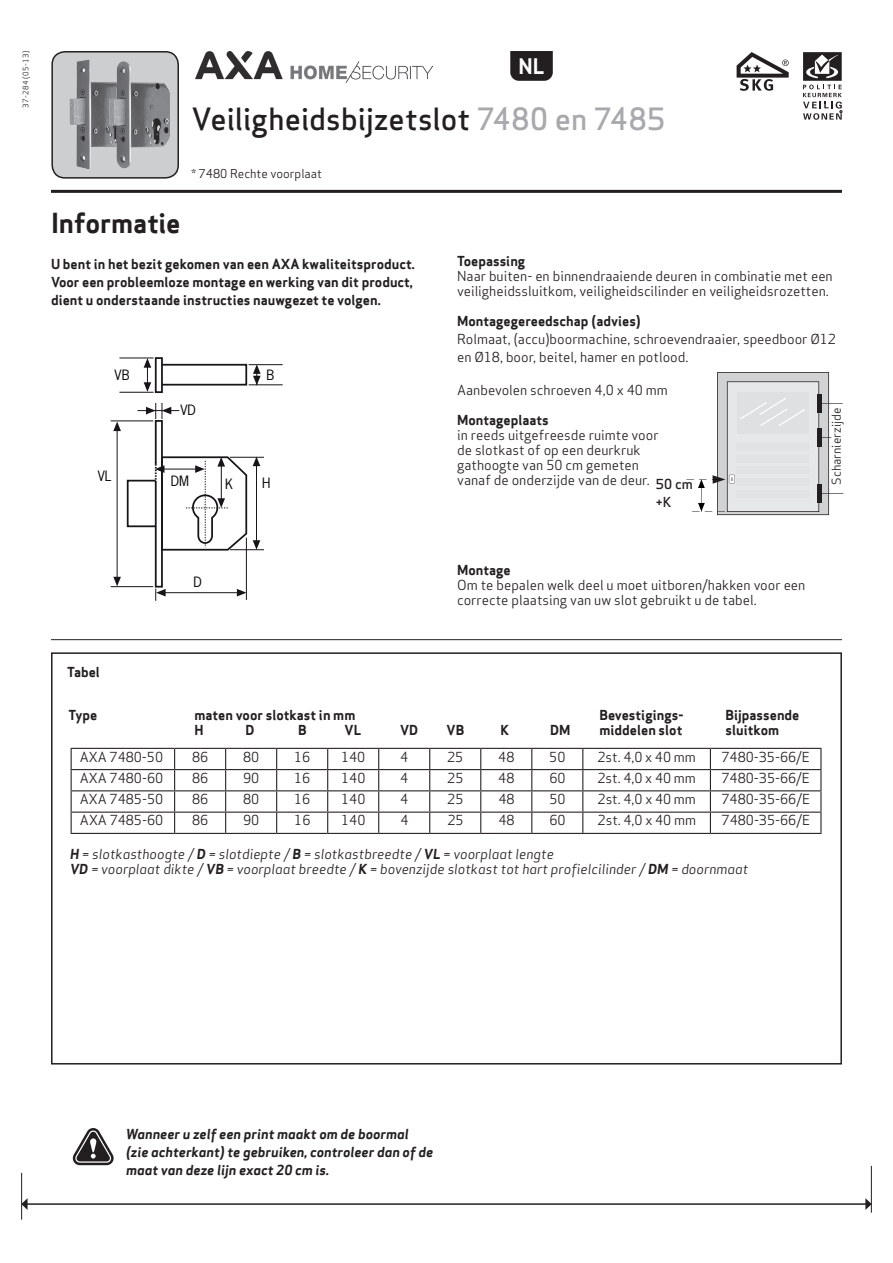
<style>
.page{position:relative;width:893px;height:1263px;background:#fff}
.page>*{position:absolute;margin:0;border:0;box-sizing:border-box;transform-origin:0 0}
.t1{font:500 30px "Apex Sans";letter-spacing:.01em;color:#231f20}
.t2{font:700 27px "Apex Sans";letter-spacing:-.005em;color:#231f20}
.t3{font:700 21px "Apex Sans";color:#fff}
.t4{font:13.5px/15px "Apex Sans";color:#231f20}
.t5{font:700 13.5px/18px "Apex Sans";color:#231f20}
.t6{font:italic 13.5px/15px "Apex Sans";color:#231f20}
.t7{font:italic 700 13.5px/18px "Apex Sans";color:#231f20}
.t8{font:500 13.5px/18px "Apex Sans";color:#231f20}
.t9{font:13.35px "News Gothic";color:#040503}
.t10{font:12px "Apex Sans";color:#231f20}
.t11{font:7.5px "Apex Sans";letter-spacing:.05em;color:#231f20}
.s1{color:#a8a9ad}
.s2{font-weight:700}
</style>
<div class="page">
<hr style="left:51px;top:190px;width:791px;height:3px;background:#231f20">
<svg style="left:803px;top:52px;width:39px;height:68px"></svg>
<svg style="left:737px;top:52px;width:52px;height:39px"></svg>
<hr style="left:111px;top:586px;width:42px;height:1px;background:#171518">
<hr style="left:111px;top:421px;width:42px;height:1px;background:#171518">
<hr style="left:249px;top:384px;width:34px;height:1px;background:#171518">
<hr style="left:249px;top:364px;width:34px;height:1px;background:#171518">
<hr style="left:230px;top:549px;width:34px;height:1px;background:#171518">
<hr style="left:230px;top:457px;width:34px;height:1px;background:#171518">
<svg style="left:113px;top:357px;width:148px;height:244px"></svg>
<hr style="left:221px;top:459px;width:1px;height:43px;background:#171518">
<svg style="left:686px;top:372px;width:157px;height:143px"></svg>
<hr style="left:51px;top:639px;width:791px;height:1px;background:#231f20">
<div style="left:51px;top:652px;width:791px;height:412px;border:2px solid #231f20"></div>
<hr style="left:175px;top:833px;width:51px;height:1px;background:#231f20">
<hr style="left:226px;top:833px;width:51px;height:1px;background:#231f20">
<hr style="left:277px;top:833px;width:51px;height:1px;background:#231f20">
<hr style="left:328px;top:833px;width:51px;height:1px;background:#231f20">
<hr style="left:379px;top:833px;width:51px;height:1px;background:#231f20">
<hr style="left:430px;top:833px;width:51px;height:1px;background:#231f20">
<hr style="left:481px;top:833px;width:51px;height:1px;background:#231f20">
<hr style="left:532px;top:833px;width:51px;height:1px;background:#231f20">
<hr style="left:583px;top:833px;width:127px;height:1px;background:#231f20">
<hr style="left:710px;top:833px;width:111px;height:1px;background:#231f20">
<svg style="left:71px;top:748px;width:750px;height:85px"></svg>
<hr style="left:71px;top:833px;width:104px;height:1px;background:#231f20">
<svg style="left:72px;top:1128px;width:42px;height:38px"></svg>
<hr style="left:27px;top:1203px;width:839px;height:2px;background:#231f20">
<svg style="left:22px;top:1198px;width:6px;height:12px"></svg>
<svg style="left:865px;top:1198px;width:6px;height:12px"></svg>
<hr style="left:871px;top:1166px;width:1px;height:47px;background:#231f20">
<hr style="left:21px;top:1173px;width:1px;height:46px;background:#231f20">
<div style="left:52px;top:52px;width:126px;height:126px;background:#cdced0;border-radius:13px"></div>
<div style="left:51px;top:51px;width:128px;height:128px;border:2px solid #231f20;border-radius:13px"></div>
<img style="left:69px;top:60px;width:41px;height:109px">
<img style="left:110px;top:61px;width:60px;height:108px">
<img style="left:196px;top:51px;width:236px;height:31px">
<svg style="left:510px;top:51px;width:43px;height:30px"></svg>
<p class="t11" style="left:20px;top:108px;width:59px;rotate:-90deg">37-284 (05-13)</p>
<h3 class="t3" style="left:518px;top:52px;width:27px">NL</h3>
<h1 class="t1" style="left:191px;top:93px;width:475px">Veiligheidsbijzetslot <span class="s1">7480 en 7485</span></h1>
<p class="t10" style="left:191px;top:164px;width:132px">* 7480 Rechte voorplaat</p>
<h2 class="t2" style="left:51px;top:205px;width:131px">Informatie</h2>
<p class="t5" style="left:51px;top:255px;width:365px">U bent in het bezit gekomen van een AXA kwaliteitsproduct.<br>Voor een probleemloze montage en werking van dit product, dient u onderstaande instructies nauwgezet te volgen.</p>
<p class="t5" style="left:457px;top:252px;width:70px">Toepassing</p>
<p class="t4" style="left:457px;top:267px;width:377px">Naar buiten- en binnendraaiende deuren in combinatie met een veiligheidssluitkom, veiligheidscilinder en veiligheidsrozetten.</p>
<p class="t5" style="left:457px;top:312px;width:185px">Montagegereedschap (advies)</p>
<p class="t4" style="left:457px;top:329px;width:380px;line-height:18px">Rolmaat, (accu)boormachine, schroevendraaier, speedboor Ø12 en Ø18, boor, beitel, hamer en potlood.</p>
<p class="t4" style="left:457px;top:381px;width:212px">Aanbevolen schroeven 4,0 x 40 mm</p>
<p class="t5" style="left:457px;top:411px;width:93px">Montageplaats</p>
<p class="t4" style="left:457px;top:426px;width:203px">in reeds uitgefreesde ruimte voor de slotkast of op een deurkruk gathoogte van 50 cm gemeten vanaf de onderzijde van de deur.</p>
<p class="t9" style="left:115px;top:366px;width:17px">VB</p>
<p class="t9" style="left:266px;top:366px;width:9px">B</p>
<p class="t9" style="left:180px;top:401px;width:17px">VD</p>
<p class="t10" style="left:827px;top:485px;width:78px;rotate:-90deg">Scharnierzijde</p>
<p class="t9" style="left:98px;top:467px;width:15px">VL</p>
<p class="t9" style="left:171px;top:472px;width:20px">DM</p>
<p class="t9" style="left:225px;top:475px;width:9px">K</p>
<p class="t9" style="left:262px;top:475px;width:10px">H</p>
<p class="t8" style="left:656px;top:473px;width:38px">50 cm +K</p>
<p class="t9" style="left:194px;top:573px;width:10px">D</p>
<p class="t5" style="left:457px;top:561px;width:55px">Montage</p>
<p class="t4" style="left:457px;top:576px;width:350px">Om te bepalen welk deel u moet uitboren/hakken voor een correcte plaatsing van uw slot gebruikt u de tabel.</p>
<p class="t5" style="left:67px;top:663px;width:34px">Tabel</p>
<p class="t5" style="left:69px;top:706px;width:30px">Type</p>
<p class="t5" style="left:195px;top:706px;width:162px">maten voor slotkast in mm</p>
<p class="t5" style="left:600px;top:706px;width:85px">Bevestigings-</p>
<p class="t5" style="left:726px;top:706px;width:75px">Bijpassende</p>
<p class="t5" style="left:194px;top:721px;width:11px">H</p>
<p class="t5" style="left:245px;top:721px;width:11px">D</p>
<p class="t5" style="left:298px;top:721px;width:10px">B</p>
<p class="t5" style="left:344px;top:721px;width:18px">VL</p>
<p class="t5" style="left:400px;top:721px;width:20px">VD</p>
<p class="t5" style="left:446px;top:721px;width:19px">VB</p>
<p class="t5" style="left:500px;top:721px;width:10px">K</p>
<p class="t5" style="left:550px;top:721px;width:22px">DM</p>
<p class="t5" style="left:599px;top:721px;width:84px">middelen slot</p>
<p class="t5" style="left:725px;top:721px;width:55px">sluitkom</p>
<p class="t4" style="left:80px;top:748px;width:85px">AXA 7480-50</p>
<p class="t4" style="left:192px;top:748px;width:18px">86</p>
<p class="t4" style="left:243px;top:748px;width:18px">80</p>
<p class="t4" style="left:294px;top:748px;width:18px">16</p>
<p class="t4" style="left:341px;top:748px;width:26px">140</p>
<p class="t4" style="left:400px;top:748px;width:10px">4</p>
<p class="t4" style="left:447px;top:748px;width:18px">25</p>
<p class="t4" style="left:498px;top:748px;width:18px">48</p>
<p class="t4" style="left:549px;top:748px;width:18px">50</p>
<p class="t4" style="left:597px;top:748px;width:100px">2st. 4,0 x 40 mm</p>
<p class="t4" style="left:721px;top:748px;width:90px">7480-35-66/E</p>
<p class="t4" style="left:80px;top:769px;width:85px">AXA 7480-60</p>
<p class="t4" style="left:192px;top:769px;width:18px">86</p>
<p class="t4" style="left:243px;top:769px;width:18px">90</p>
<p class="t4" style="left:294px;top:769px;width:18px">16</p>
<p class="t4" style="left:341px;top:769px;width:26px">140</p>
<p class="t4" style="left:400px;top:769px;width:10px">4</p>
<p class="t4" style="left:447px;top:769px;width:18px">25</p>
<p class="t4" style="left:498px;top:769px;width:18px">48</p>
<p class="t4" style="left:549px;top:769px;width:18px">60</p>
<p class="t4" style="left:597px;top:769px;width:100px">2st. 4,0 x 40 mm</p>
<p class="t4" style="left:721px;top:769px;width:90px">7480-35-66/E</p>
<p class="t4" style="left:80px;top:790px;width:85px">AXA 7485-50</p>
<p class="t4" style="left:192px;top:790px;width:18px">86</p>
<p class="t4" style="left:243px;top:790px;width:18px">80</p>
<p class="t4" style="left:294px;top:790px;width:18px">16</p>
<p class="t4" style="left:341px;top:790px;width:26px">140</p>
<p class="t4" style="left:400px;top:790px;width:10px">4</p>
<p class="t4" style="left:447px;top:790px;width:18px">25</p>
<p class="t4" style="left:498px;top:790px;width:18px">48</p>
<p class="t4" style="left:549px;top:790px;width:18px">50</p>
<p class="t4" style="left:598px;top:790px;width:100px">2st. 4,0 x 40 mm</p>
<p class="t4" style="left:721px;top:790px;width:90px">7480-35-66/E</p>
<p class="t4" style="left:80px;top:812px;width:85px">AXA 7485-60</p>
<p class="t4" style="left:192px;top:812px;width:18px">86</p>
<p class="t4" style="left:243px;top:812px;width:18px">90</p>
<p class="t4" style="left:294px;top:812px;width:18px">16</p>
<p class="t4" style="left:341px;top:812px;width:26px">140</p>
<p class="t4" style="left:400px;top:812px;width:10px">4</p>
<p class="t4" style="left:447px;top:812px;width:18px">25</p>
<p class="t4" style="left:498px;top:812px;width:18px">48</p>
<p class="t4" style="left:549px;top:812px;width:18px">60</p>
<p class="t4" style="left:598px;top:812px;width:100px">2st. 4,0 x 40 mm</p>
<p class="t4" style="left:722px;top:812px;width:90px">7480-35-66/E</p>
<p class="t6" style="left:70px;top:845px;width:680px"><span class="s2">H</span> = slotkasthoogte / <span class="s2">D</span> = slotdiepte / <span class="s2">B</span> = slotkastbreedte / <span class="s2">VL</span> = voorplaat lengte<br><span class="s2">VD</span> = voorplaat dikte / <span class="s2">VB</span> = voorplaat breedte / <span class="s2">K</span> = bovenzijde slotkast tot hart profielcilinder / <span class="s2">DM</span> = doornmaat</p>
<p class="t7" style="left:126px;top:1124px;width:309px">Wanneer u zelf een print maakt om de boormal (zie achterkant) te gebruiken, controleer dan of de maat van deze lijn exact 20 cm is.</p>
</div>
